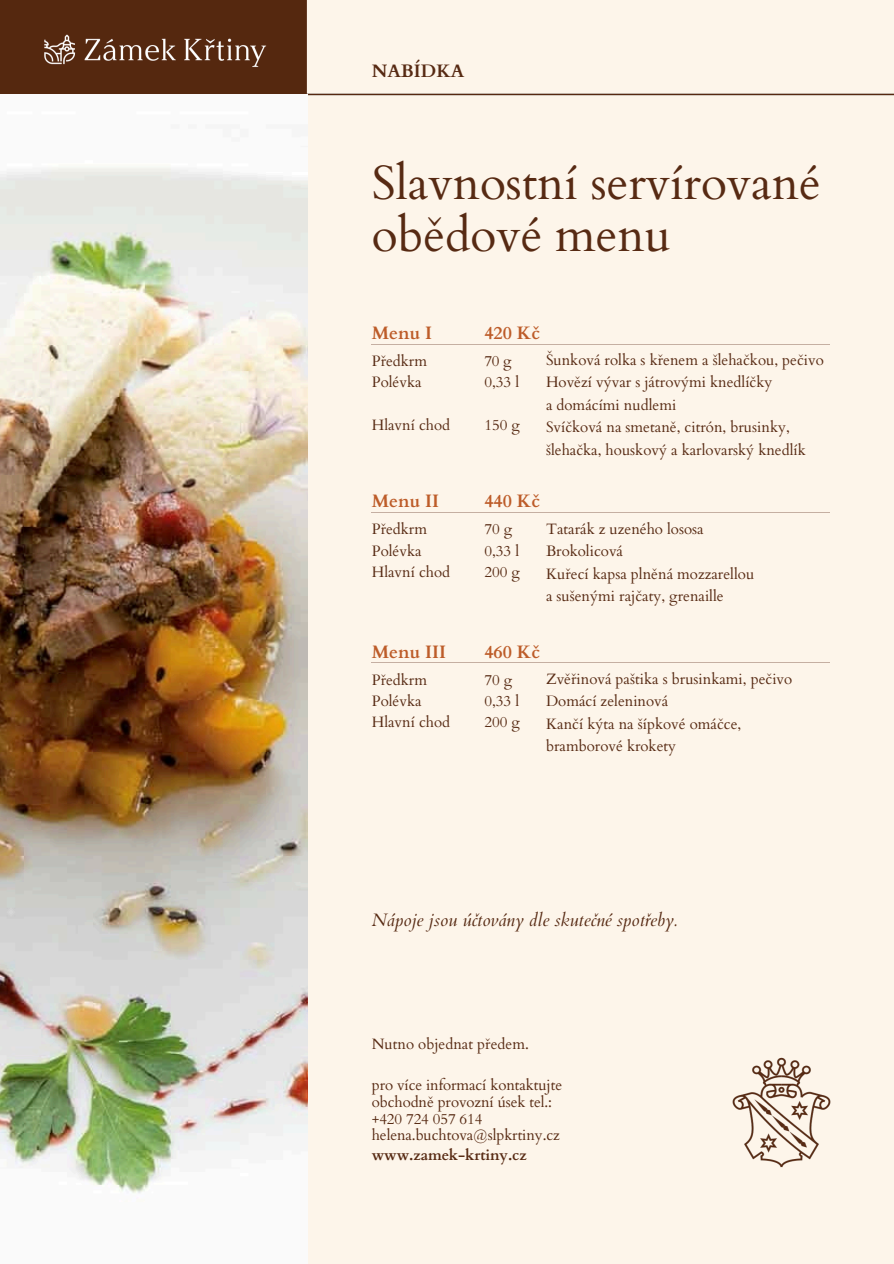
<style>
.page{position:relative;width:894px;height:1264px;background:#fff}
.page>*{position:absolute;margin:0;border:0;box-sizing:border-box;transform-origin:0 0}
.t1{font:47.85px/51.8px "Cardo";color:#572a13}
.t2{font:italic 18px "Cardo";color:#572a13}
.t3{font:700 18px "Cardo";color:#bd5c29}
.t4{font:700 18px "Cardo";color:#572a13}
.t5{font:15px/21.5px "Cardo";color:#572a13}
.t6{font:700 15px "Cardo";letter-spacing:-.01em;color:#572a13}
</style>
<div class="page">
<div style="left:0;top:0;width:893px;height:1263px;background:#fdf5ea"></div>
<img style="left:0;top:0;width:893px;height:103px">
<img style="left:732px;top:1057px;width:99px;height:111px">
<img style="left:0;top:95px;width:307px;height:1168px">
<hr style="left:371px;top:344px;width:458px;height:1px;background:#c5afa2">
<hr style="left:371px;top:512px;width:458px;height:1px;background:#c5afa2">
<hr style="left:371px;top:661px;width:458px;height:1px;background:#c5afa2">
<p class="t4" style="left:371px;top:59px;width:94px">NABÍDKA</p>
<p class="t1" style="left:371px;top:158px;width:450px">Slavnostní servírované obědové menu</p>
<h2 class="t3" style="left:371px;top:321px;width:62px">Menu I</h2>
<p class="t5" style="left:371px;top:350px;width:57px">Předkrm<br>Polévka</p>
<h1 class="t5" style="left:371px;top:414px;width:80px">Hlavní chod</h1>
<p class="t3" style="left:371px;top:489px;width:69px">Menu II</p>
<p class="t5" style="left:371px;top:518px;width:80px">Předkrm<br>Polévka<br>Hlavní chod</p>
<h3 class="t3" style="left:371px;top:639px;width:76px">Menu III</h3>
<p class="t5" style="left:371px;top:669px;width:80px">Předkrm<br>Polévka<br>Hlavní chod</p>
<p class="t3" style="left:484px;top:321px;width:57px">420 Kč</p>
<p class="t5" style="left:484px;top:350px;width:36px">70 g<br>0,33 l</p>
<p class="t5" style="left:484px;top:414px;width:37px">150 g</p>
<h3 class="t5" style="left:546px;top:349px;width:279px;line-height:22.5px">Šunková rolka s křenem a šlehačkou, pečivo<br>Hovězí vývar s játrovými knedlíčky</h3>
<p class="t5" style="left:546px;top:394px;width:132px">a domácími nudlemi</p>
<p class="t5" style="left:546px;top:416px;width:261px;line-height:22.5px">Svíčková na smetaně, citrón, brusinky, šlehačka, houskový a karlovarský knedlík</p>
<p class="t3" style="left:484px;top:489px;width:57px">440 Kč</p>
<p class="t5" style="left:484px;top:518px;width:36px">70 g<br>0,33 l</p>
<p class="t5" style="left:484px;top:561px;width:37px">200 g</p>
<h3 class="t5" style="left:546px;top:518px;width:159px;line-height:22.5px">Tatarák z uzeného lososa<br>Brokolicová</h3>
<p class="t5" style="left:546px;top:563px;width:210px">Kuřecí kapsa plněná mozzarellou</p>
<p class="t5" style="left:546px;top:586px;width:179px">a sušenými rajčaty, grenaille</p>
<p class="t3" style="left:484px;top:639px;width:57px">460 Kč</p>
<p class="t5" style="left:484px;top:669px;width:36px">70 g<br>0,33 l</p>
<p class="t5" style="left:484px;top:712px;width:37px">200 g</p>
<p class="t5" style="left:546px;top:667px;width:248px;line-height:22.5px">Zvěřinová paštika s brusinkami, pečivo<br>Domácí zeleninová</p>
<p class="t5" style="left:546px;top:713px;width:197px">Kančí kýta na šípkové omáčce,</p>
<p class="t5" style="left:546px;top:736px;width:132px">bramborové krokety</p>
<p class="t2" style="left:371px;top:908px;width:306px">Nápoje jsou účtovány dle skutečné spotřeby.</p>
<h3 class="t5" style="left:371px;top:1033px;width:158px">Nutno objednat předem.</h3>
<p class="t5" style="left:371px;top:1076px;width:192px;line-height:17px">pro více informací kontaktujte obchodně provozní úsek tel.: +420 724 057 614 helena.buchtova@slpkrtiny.cz</p>
<p class="t6" style="left:371px;top:1144px;width:156px">www.zamek-krtiny.cz</p>
</div>
